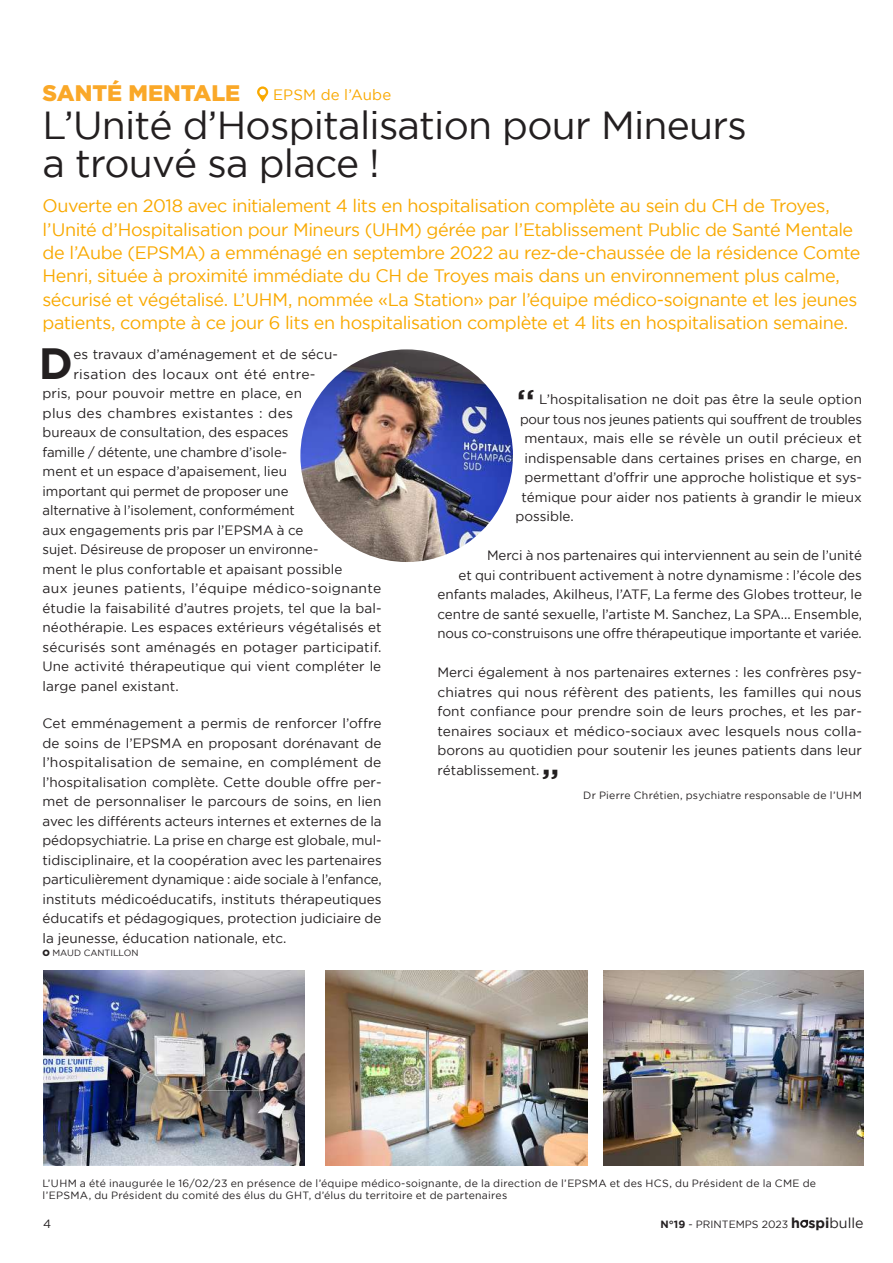
<style>
.page{position:relative;width:893px;height:1263px;background:#fff}
.page>*{position:absolute;margin:0;border:0;box-sizing:border-box;transform-origin:0 0}
.t1{font:700 43.65px "Gotham";color:#231f20}
.t2{font:39px/37.5px "Gotham";letter-spacing:-.02em;color:#231f20}
.t3{font:700 30px "Gotham";color:#231f20}
.t4{font:900 22.5px "Gotham";color:#faa828}
.t5{font:18px/23.2px "Gotham";letter-spacing:-.025em;color:#f9a900}
.t6{font:15px "Gotham";letter-spacing:.01em;color:#f9a900}
.t7{font:13.5px/19.5px "Gotham";color:#231f20;text-align:justify}
.t8{font:13.5px "Gotham";letter-spacing:.02em;color:#231f20}
.t9{font:12px "Gotham";color:#231f20}
.t10{font:10.5px/12px "Gotham";letter-spacing:.02em;color:#231f20}
.t11{font:10.5px "Gotham";color:#231f20}
.t12{font:9px "Gotham";color:#231f20}
.s1{font-weight:900}
.s2{font-weight:700}
.s3{font-weight:700;font-size:14.25px}
.s4{font-size:14.25px}
</style>
<div class="page">
<svg style="left:800px;top:1220px;width:8px;height:8px"></svg>
<img style="left:43px;top:971px;width:261px;height:195px">
<img style="left:300px;top:349px;width:213px;height:213px;border-radius:106px">
<img style="left:326px;top:971px;width:262px;height:195px">
<img style="left:604px;top:971px;width:260px;height:195px">
<svg style="left:257px;top:86px;width:11px;height:16px"></svg>
<h3 class="t4" style="left:43px;top:80px;width:199px">SANTÉ MENTALE</h3>
<h2 class="t2" style="left:43px;top:106px;width:706px">L’Unité d’Hospitalisation pour Mineurs a trouvé sa place !</h2>
<p class="t5" style="left:43px;top:194px;width:820px">Ouverte en 2018 avec initialement 4 lits en hospitalisation complète au sein du CH de Troyes, l’Unité d’Hospitalisation pour Mineurs (UHM) gérée par l’Etablissement Public de Santé Mentale de l’Aube (EPSMA) a emménagé en septembre 2022 au rez-de-chaussée de la résidence Comte Henri, située à proximité immédiate du CH de Troyes mais dans un environnement plus calme, sécurisé et végétalisé. L’UHM, nommée «La Station» par l’équipe médico-soignante et les jeunes patients, compte à ce jour 6 lits en hospitalisation complète et 4 lits en hospitalisation semaine.</p>
<p class="t6" style="left:273px;top:86px;width:120px">EPSM de l’Aube</p>
<h1 class="t1" style="left:39px;top:338px;width:36px">D</h1>
<p class="t7" style="left:73px;top:344px;width:266px">es travaux d’aménagement et de sécu-</p>
<p class="t8" style="left:73px;top:366px;width:244px">risation des locaux ont été entre-</p>
<p class="t7" style="left:43px;top:383px;width:261px">pris, pour pouvoir mettre en place, en</p>
<p class="t8" style="left:43px;top:405px;width:252px">plus des chambres existantes : des</p>
<p class="t7" style="left:43px;top:422px;width:248px">bureaux de consultation, des espaces</p>
<p class="t7" style="left:43px;top:442px;width:246px">famille / détente, une chambre d’isole-</p>
<p class="t7" style="left:43px;top:461px;width:246px">ment et un espace d’apaisement, lieu</p>
<p class="t7" style="left:43px;top:481px;width:247px">important qui permet de proposer une</p>
<p class="t7" style="left:43px;top:500px;width:254px">alternative à l’isolement, conformément</p>
<p class="t7" style="left:43px;top:520px;width:262px">aux engagements pris par l’EPSMA à ce</p>
<p class="t7" style="left:43px;top:539px;width:278px">sujet. Désireuse de proposer un environne-</p>
<p class="t7" style="left:43px;top:559px;width:302px">ment le plus confortable et apaisant possible</p>
<p class="t8" style="left:43px;top:581px;width:340px">aux jeunes patients, l’équipe médico-soignante</p>
<p class="t7" style="left:43px;top:598px;width:340px">étudie la faisabilité d’autres projets, tel que la bal-</p>
<p class="t7" style="left:43px;top:617px;width:341px">néothérapie. Les espaces extérieurs végétalisés et</p>
<p class="t7" style="left:43px;top:637px;width:341px">sécurisés sont aménagés en potager participatif.</p>
<p class="t7" style="left:43px;top:656px;width:340px">Une activité thérapeutique qui vient compléter le</p>
<p class="t7" style="left:43px;top:676px;width:138px">large panel existant.</p>
<p class="t7" style="left:43px;top:713px;width:341px">Cet emménagement a permis de renforcer l’offre de soins de l’EPSMA en proposant dorénavant de l’hospitalisation de semaine, en complément de l’hospitalisation complète. Cette double offre per&shy;met de personnaliser le parcours de soins, en lien avec les différents acteurs internes et externes de la pédopsychiatrie. La prise en charge est globale, mul&shy;tidisciplinaire, et la coopération avec les partenaires particulièrement dynamique : aide sociale à l’enfance, instituts médicoéducatifs, instituts thérapeutiques éducatifs et pédagogiques, protection judiciaire de la jeunesse, éducation nationale, etc.</p>
<p class="t12" style="left:43px;top:948px;width:98px"><span class="s1">O</span> MAUD CANTILLON</p>
<h3 class="t3" style="left:517px;top:383px;width:19px">‘‘</h3>
<p class="t7" style="left:539px;top:389px;width:324px">L’hospitalisation ne doit pas être la seule option</p>
<p class="t7" style="left:520px;top:409px;width:344px">pour tous nos jeunes patients qui souffrent de troubles</p>
<p class="t7" style="left:524px;top:428px;width:339px">mentaux, mais elle se révèle un outil précieux et</p>
<p class="t7" style="left:524px;top:448px;width:339px">indispensable dans certaines prises en charge, en</p>
<p class="t7" style="left:524px;top:467px;width:339px">permettant d’offrir une approche holistique et sys-</p>
<p class="t7" style="left:521px;top:487px;width:342px">témique pour aider nos patients à grandir le mieux</p>
<p class="t7" style="left:515px;top:506px;width:60px">possible.</p>
<p class="t7" style="left:437px;top:545px;width:426px;text-align:right">Merci à nos partenaires qui interviennent au sein de l’unité<br>et qui contribuent activement à notre dynamisme : l’école des enfants malades, Akilheus, l’ATF, La ferme des Globes trotteur, le centre de santé sexuelle, l’artiste M. Sanchez, La SPA... Ensemble, nous co-construisons une offre thérapeutique importante et variée.</p>
<p class="t7" style="left:437px;top:662px;width:426px">Merci également à nos partenaires externes : les confrères psy&shy;chiatres qui nous réfèrent des patients, les familles qui nous font confiance pour prendre soin de leurs proches, et les par&shy;tenaires sociaux et médico-sociaux avec lesquels nous colla&shy;borons au quotidien pour soutenir les jeunes patients dans leur rétablissement.</p>
<p class="t10" style="left:583px;top:789px;width:280px">Dr Pierre Chrétien, psychiatre responsable de l’UHM</p>
<h3 class="t3" style="left:559px;top:786px;width:19px;rotate:-180deg">‘‘</h3>
<p class="t10" style="left:43px;top:1177px;width:775px">L’UHM a été inaugurée le 16/02/23 en présence de l’équipe médico-soignante, de la direction de l’EPSMA et des HCS, du Président de la CME de l’EPSMA, du Président du comité des élus du GHT, d’élus du territoire et de partenaires</p>
<p class="t9" style="left:43px;top:1217px;width:10px">4</p>
<p class="t11" style="left:661px;top:1218px;width:204px"><span class="s2">N°19</span> - PRINTEMPS 2023 <span class="s3">h spi</span><span class="s4">bulle</span></p>
</div>
